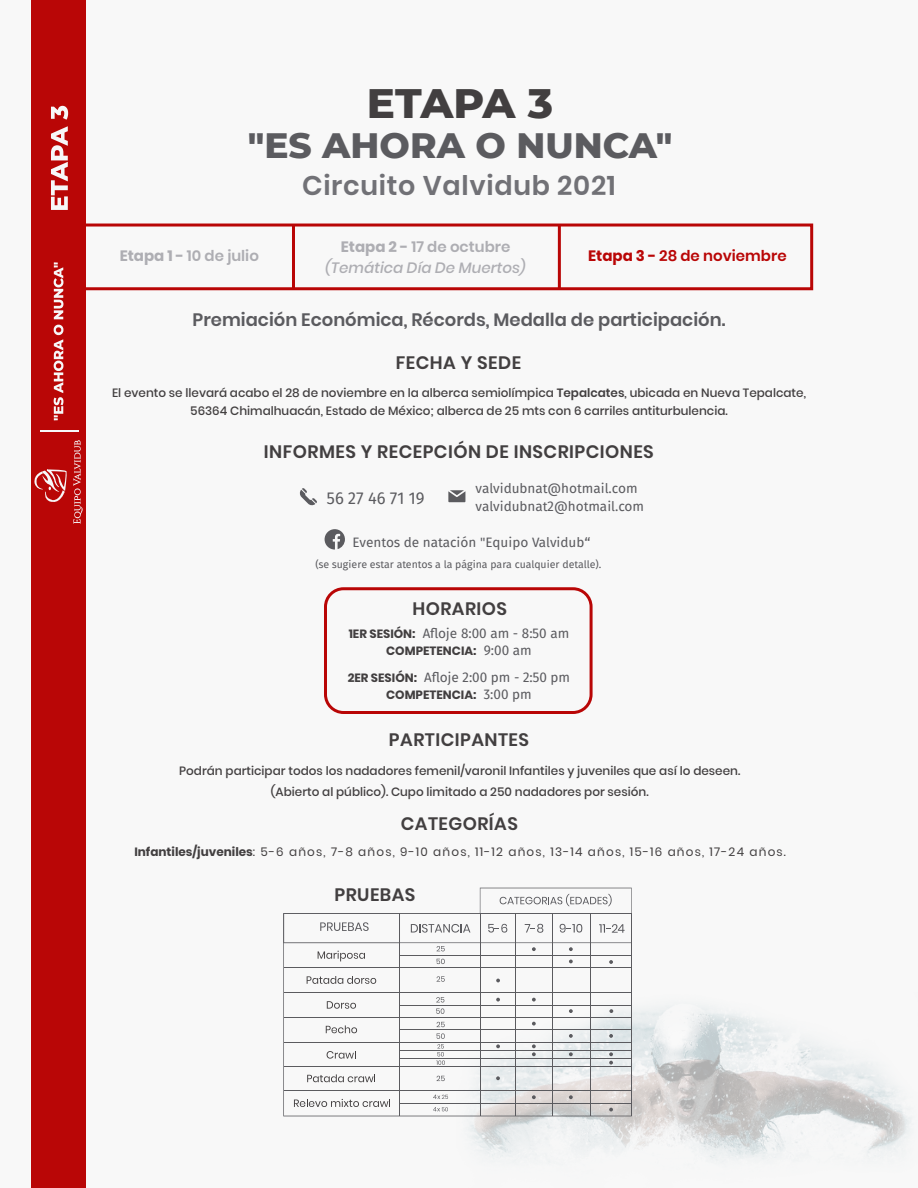
<style>
.page{position:relative;width:918px;height:1188px;background:#f8f8f8}
.page>*{position:absolute;margin:0;border:0;box-sizing:border-box;transform-origin:0 0}
.t1{font:800 42px "Montserrat";letter-spacing:-.02em;color:#423f40}
.t2{font:800 36px "Montserrat";color:#5b5b5f}
.t3{font:600 27px "Poppins";letter-spacing:.025em;color:#717176}
.t4{font:600 18px "Poppins";letter-spacing:.025em;color:#423f40}
.t5{font:600 18px "Poppins";color:#5b5b5f}
.t6{font:16.5px "Gardenia";color:#5b5b5f}
.t7{font:italic 500 15px/21px "Poppins";color:#aeaeb3;text-align:center}
.t8{font:600 15px "Poppins";color:#b90606}
.t9{font:600 15px "Poppins";color:#aeaeb3}
.t10{font:13.5px/18.1px "Gardenia";color:#5b5b5f}
.t11{font:500 12px/18px "Poppins";color:#423f40;text-align:center}
.t12{font:12px "Poppins";letter-spacing:.1em;color:#423f40}
.t13{font:700 12px "Poppins";color:#423f40}
.t14{font:10.5px "Gardenia";color:#5b5b5f}
.s1{font-weight:700}
.s2{font-weight:700;font-style:normal}
.s3{font-weight:600;font-style:normal}
.s4{font-weight:600}
.s5{font-family:"Poppins";font-weight:700;font-size:12px;color:#423f40}
.s6{font-family:"Gardenia";font-weight:400;font-size:13.5px;color:#5b5b5f}
</style>
<div class="page">
<img style="left:456px;top:1007px;width:454px;height:155px">
<div style="left:31px;top:0;width:55px;height:1188px;background:#b90606"></div>
<svg style="left:34px;top:440px;width:49px;height:84px"></svg>
<hr style="left:40px;top:431px;width:39px;height:1px;background:#f7f7f8">
<svg style="left:51px;top:126px;width:17px;height:84px"></svg>
<svg style="left:51px;top:106px;width:17px;height:14px"></svg>
<svg style="left:54px;top:325px;width:9px;height:95px"></svg>
<svg style="left:54px;top:262px;width:9px;height:57px"></svg>
<svg style="left:325px;top:529px;width:20px;height:21px"></svg>
<svg style="left:299px;top:488px;width:18px;height:18px"></svg>
<svg style="left:448px;top:490px;width:17px;height:12px"></svg>
<div style="left:82px;top:224px;width:731px;height:66px;border:3px solid #b90606"></div>
<svg style="left:283px;top:964px;width:349px;height:152px"></svg>
<hr style="left:284px;top:993px;width:347px;height:1px;background:#5b5b5f">
<hr style="left:284px;top:1017px;width:347px;height:1px;background:#5b5b5f">
<hr style="left:284px;top:1042px;width:347px;height:1px;background:#5b5b5f">
<hr style="left:284px;top:1066px;width:347px;height:1px;background:#5b5b5f">
<hr style="left:284px;top:1090px;width:347px;height:1px;background:#5b5b5f">
<hr style="left:399px;top:914px;width:1px;height:202px;background:#5b5b5f">
<svg style="left:496px;top:979px;width:4px;height:3px"></svg>
<svg style="left:496px;top:998px;width:4px;height:4px"></svg>
<svg style="left:532px;top:998px;width:4px;height:4px"></svg>
<hr style="left:399px;top:1029px;width:232px;height:1px;background:#5b5b5f">
<svg style="left:437px;top:1022px;width:8px;height:5px"></svg>
<svg style="left:532px;top:1022px;width:4px;height:4px"></svg>
<svg style="left:569px;top:1034px;width:4px;height:4px"></svg>
<svg style="left:609px;top:1034px;width:4px;height:4px"></svg>
<hr style="left:399px;top:1050px;width:232px;height:1px;background:#5b5b5f">
<hr style="left:399px;top:1058px;width:232px;height:1px;background:#5b5b5f">
<svg style="left:436px;top:1033px;width:9px;height:32px"></svg>
<svg style="left:496px;top:1044px;width:4px;height:4px"></svg>
<svg style="left:532px;top:1044px;width:4px;height:12px"></svg>
<svg style="left:569px;top:1052px;width:4px;height:4px"></svg>
<svg style="left:609px;top:1052px;width:4px;height:13px"></svg>
<svg style="left:437px;top:1076px;width:8px;height:5px"></svg>
<svg style="left:496px;top:1076px;width:4px;height:4px"></svg>
<hr style="left:400px;top:1103px;width:231px;height:1px;background:#5b5b5f">
<svg style="left:532px;top:1095px;width:4px;height:4px"></svg>
<svg style="left:569px;top:1095px;width:4px;height:4px"></svg>
<svg style="left:609px;top:1108px;width:4px;height:3px"></svg>
<svg style="left:307px;top:976px;width:69px;height:8px"></svg>
<svg style="left:327px;top:1001px;width:29px;height:8px"></svg>
<svg style="left:326px;top:1025px;width:31px;height:8px"></svg>
<svg style="left:327px;top:1051px;width:29px;height:8px"></svg>
<svg style="left:307px;top:1074px;width:68px;height:8px"></svg>
<svg style="left:294px;top:1099px;width:96px;height:8px"></svg>
<svg style="left:283px;top:888px;width:349px;height:76px"></svg>
<svg style="left:433px;top:1095px;width:15px;height:4px"></svg>
<svg style="left:437px;top:976px;width:8px;height:6px"></svg>
<svg style="left:433px;top:1107px;width:15px;height:4px"></svg>
<hr style="left:400px;top:1005px;width:231px;height:1px;background:#5b5b5f">
<svg style="left:436px;top:997px;width:8px;height:17px"></svg>
<svg style="left:569px;top:1009px;width:4px;height:4px"></svg>
<svg style="left:609px;top:1009px;width:4px;height:4px"></svg>
<hr style="left:292px;top:225px;width:3px;height:64px;background:#b90606">
<hr style="left:558px;top:225px;width:3px;height:64px;background:#b90606">
<div style="left:324px;top:587px;width:269px;height:127px;border:3px solid #b90606;border-radius:18px"></div>
<h1 class="t1" style="left:367px;top:72px;width:188px">ETAPA 3</h1>
<h2 class="t2" style="left:248px;top:119px;width:426px">"ES AHORA O NUNCA"</h2>
<h3 class="t3" style="left:302px;top:170px;width:315px">Circuito Valvidub 2021</h3>
<p class="t9" style="left:120px;top:247px;width:141px"><span class="s1">Etapa 1 -</span> 10 de julio</p>
<p class="t7" style="left:325px;top:236px;width:202px"><span class="s2">Etapa 2 -</span> <span class="s3">17 de octubre </span>(Temática Día De Muertos)</p>
<p class="t8" style="left:588px;top:247px;width:200px"><span class="s1">Etapa 3 -</span> 28 de noviembre</p>
<h3 class="t5" style="left:193px;top:309px;width:534px">Premiación Económica, Récords, Medalla de participación.</h3>
<h3 class="t4" style="left:396px;top:352px;width:127px">FECHA Y SEDE</h3>
<p class="t11" style="left:112px;top:384px;width:695px">El evento se llevará acabo el 28 de noviembre en la alberca semiolímpica <span class="s4">Tepalcates</span>, ubicada en Nueva Tepalcate,<br>56364 Chimalhuacán, Estado de México; alberca de 25 mts con 6 carriles antiturbulencia.</p>
<h3 class="t4" style="left:264px;top:442px;width:391px">INFORMES Y RECEPCIÓN DE INSCRIPCIONES</h3>
<h3 class="t6" style="left:327px;top:489px;width:99px">56 27 46 71 19</h3>
<p class="t10" style="left:475px;top:480px;width:170px">valvidubnat@hotmail.com valvidubnat2@hotmail.com</p>
<p class="t10" style="left:352px;top:533px;width:239px">Eventos de natación "Equipo Valvidub“</p>
<p class="t14" style="left:316px;top:558px;width:287px">(se sugiere estar atentos a la página para cualquier detalle).</p>
<h3 class="t4" style="left:412px;top:598px;width:96px">HORARIOS</h3>
<p class="t10" style="left:349px;top:624px;width:222px"><span class="s5">1ER SESIÓN:</span> Afloje 8:00 am - 8:50 am</p>
<p class="t13" style="left:386px;top:644px;width:147px">COMPETENCIA: <span class="s6">9:00 am</span></p>
<p class="t10" style="left:348px;top:668px;width:224px"><span class="s5">2ER SESIÓN:</span> Afloje 2:00 pm - 2:50 pm</p>
<p class="t13" style="left:386px;top:688px;width:147px">COMPETENCIA: <span class="s6">3:00 pm</span></p>
<h3 class="t4" style="left:389px;top:730px;width:142px">PARTICIPANTES</h3>
<p class="t11" style="left:179px;top:760px;width:563px;line-height:21px">Podrán participar todos los nadadores femenil/varonil Infantiles y juveniles que así lo deseen. (Abierto al público). Cupo limitado a 250 nadadores por sesión.</p>
<h3 class="t4" style="left:401px;top:814px;width:119px">CATEGORÍAS</h3>
<p class="t12" style="left:134px;top:845px;width:653px"><span class="s1">Infantiles/juveniles</span>: 5-6 años, 7-8 años, 9-10 años, 11-12 años, 13-14 años, 15-16 años, 17-24 años.</p>
<h3 class="t4" style="left:334px;top:884px;width:83px">PRUEBAS</h3>
</div>
